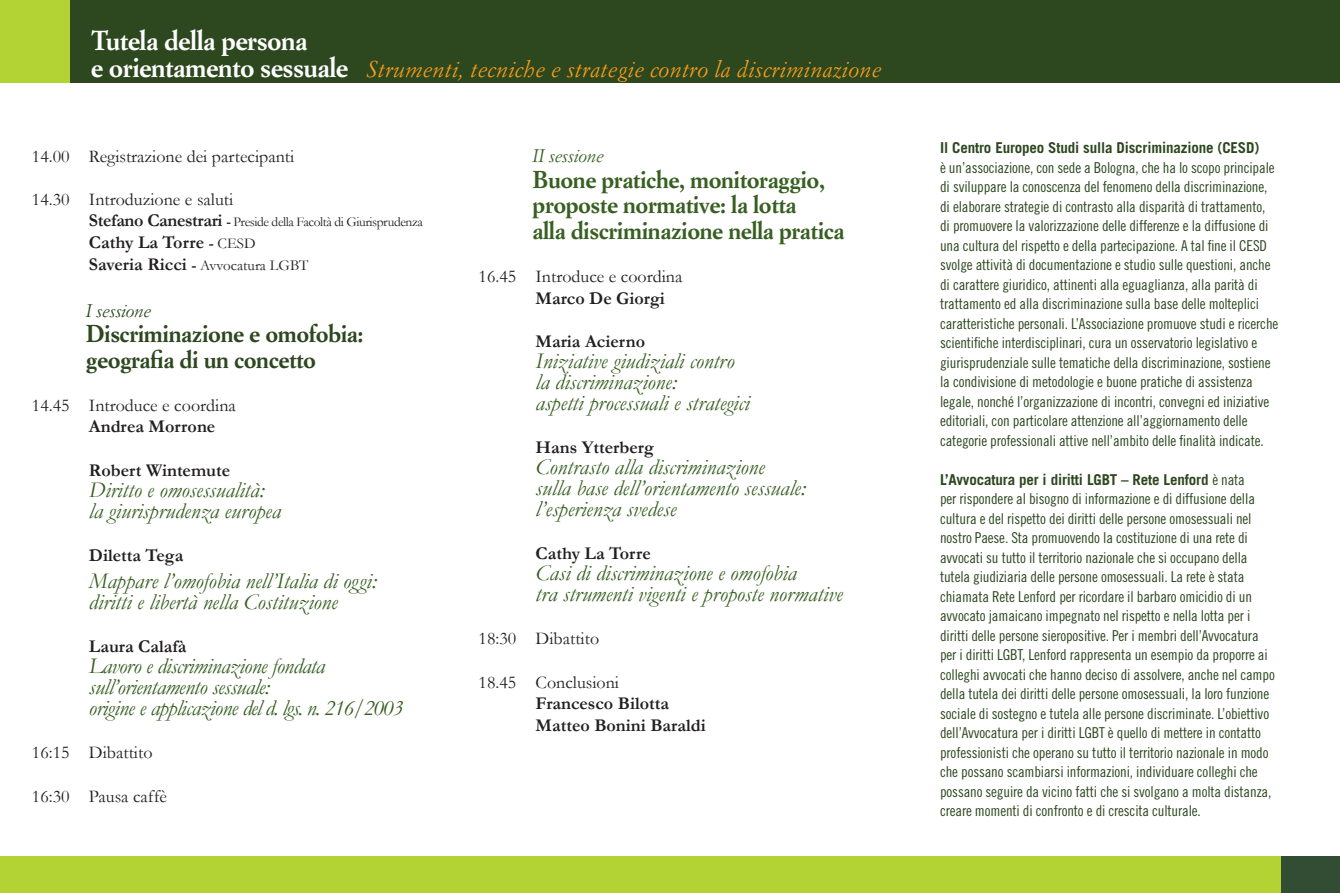
<style>
.page{position:relative;width:1340px;height:893px;background:#fff}
.page>*{position:absolute;margin:0;border:0;box-sizing:border-box;transform-origin:0 0}
.t1{font:700 27px "Simoncini Garamond Std";letter-spacing:-.02em;color:#fff}
.t2{font:700 24px/25.5px "Simoncini Garamond Std";letter-spacing:-.02em;color:#375f21}
.t3{font:700 24px/25.5px "Simoncini Garamond Std";letter-spacing:-.02em;color:#2d471f}
.t4{font:italic 22.5px/21px "Garamond";color:#375f21}
.t5{font:italic 22.5px/21px "Garamond";letter-spacing:-.02em;color:#375f21}
.t6{font:italic 22.5px "Simoncini Garamond Std";letter-spacing:.01em;color:#f89c1c}
.t7{font:18px "Garamond";color:#231f20}
.t8{font:700 18px/21.6px "Garamond";color:#231f20}
.t9{font:italic 18px "Simoncini Garamond Std";letter-spacing:-.02em;color:#375f21}
.t10{font:italic 18px "Simoncini Garamond Std";letter-spacing:-.02em;color:#2d471f}
.t11{font:15px/19.5px "Trade Gothic LT Std Cn 18";letter-spacing:-.01em;color:#2d471f}
.t12{font:700 15px "Trade Gothic LT Std";letter-spacing:-.01em;color:#2d471f}
.t13{font:15px "Garamond";color:#231f20}
.t14{font:13.5px "Garamond";letter-spacing:-.03em;color:#231f20}
.s1{font-weight:700;font-style:normal;font-size:27px;color:#fff}
.s2{font-weight:700;font-size:18px}
.s3{font-weight:700}
.s4{font-size:15px}
.s5{font-weight:400;font-size:15px}
.s6{font-family:"Trade Gothic LT Std Cn 18";font-weight:400}
</style>
<div class="page">
<div style="left:48px;top:0;width:1291px;height:82px;background:#2d471f"></div>
<div style="left:0;top:857px;width:1281px;height:36px;background:#b3d234"></div>
<div style="left:1281px;top:857px;width:58px;height:36px;background:#334c34"></div>
<div style="left:0;top:0;width:69px;height:82px;background:#b3d234"></div>
<h1 class="t1" style="left:91px;top:23px;width:218px">Tutela della persona</h1>
<h3 class="t6" style="left:91px;top:55px;width:792px"><span class="s1">e orientamento sessuale</span> Strumenti, tecniche e strategie contro la discriminazione</h3>
<p class="t7" style="left:32px;top:145px;width:264px">14.00 Registrazione dei partecipanti</p>
<p class="t7" style="left:32px;top:188px;width:203px">14.30 Introduzione e saluti</p>
<p class="t14" style="left:89px;top:214px;width:335px"><span class="s2">Stefano Canestrari</span> <span class="s3">-</span> Preside della Facoltà di Giurisprudenza</p>
<p class="t8" style="left:89px;top:231px;width:167px">Cathy La Torre <span class="s4">-</span> <span class="s5">CESD</span></p>
<p class="t13" style="left:89px;top:256px;width:221px"><span class="s2">Saveria Ricci</span> <span class="s3">-</span> Avvocatura LGBT</p>
<p class="t10" style="left:86px;top:300px;width:67px">I sessione</p>
<h2 class="t3" style="left:86px;top:322px;width:279px">Discriminazione e omofobia: geografia di un concetto</h2>
<p class="t7" style="left:32px;top:394px;width:205px">14.45 Introduce e coordina</p>
<p class="t8" style="left:89px;top:416px;width:128px">Andrea Morrone</p>
<p class="t8" style="left:89px;top:459px;width:143px">Robert Wintemute</p>
<h3 class="t4" style="left:89px;top:479px;width:193px">Diritto e omosessualità: la giurisprudenza europea</h3>
<p class="t8" style="left:89px;top:544px;width:96px">Diletta Tega</p>
<h3 class="t4" style="left:89px;top:570px;width:289px">Mappare l’omofobia nell’Italia di oggi: diritti e libertà nella Costituzione</h3>
<p class="t8" style="left:89px;top:635px;width:99px">Laura Calafà</p>
<h3 class="t5" style="left:89px;top:655px;width:316px">Lavoro e discriminazione fondata sull’orientamento sessuale:<br>origine e applicazione del d. lgs. n. 216/2003</h3>
<p class="t7" style="left:32px;top:742px;width:122px">16:15 Dibattito</p>
<p class="t7" style="left:32px;top:785px;width:137px">16:30 Pausa caffè</p>
<p class="t9" style="left:532px;top:145px;width:73px">II sessione</p>
<h2 class="t2" style="left:532px;top:167px;width:313px">Buone pratiche, monitoraggio, proposte normative: la lotta<br>alla discriminazione nella pratica</h2>
<p class="t7" style="left:478px;top:266px;width:205px">16.45 Introduce e coordina</p>
<p class="t8" style="left:535px;top:287px;width:131px">Marco De Giorgi</p>
<p class="t8" style="left:535px;top:330px;width:111px">Maria Acierno</p>
<h3 class="t4" style="left:535px;top:350px;width:215px">Iniziative giudiziali contro la discriminazione:<br>aspetti processuali e strategici</h3>
<p class="t8" style="left:535px;top:436px;width:120px">Hans Ytterberg</p>
<h3 class="t4" style="left:535px;top:456px;width:272px">Contrasto alla discriminazione<br>sulla base dell’orientamento sessuale: l’esperienza svedese</h3>
<p class="t8" style="left:535px;top:542px;width:117px">Cathy La Torre</p>
<h3 class="t4" style="left:535px;top:562px;width:309px">Casi di discriminazione e omofobia<br>tra strumenti vigenti e proposte normative</h3>
<p class="t7" style="left:478px;top:628px;width:122px">18:30 Dibattito</p>
<p class="t7" style="left:478px;top:671px;width:142px">18.45 Conclusioni</p>
<p class="t8" style="left:535px;top:692px;width:172px">Francesco Bilotta<br>Matteo Bonini Baraldi</p>
<p class="t12" style="left:940px;top:139px;width:321px">Il Centro Europeo Studi sulla Discriminazione (CESD)</p>
<p class="t11" style="left:940px;top:158px;width:340px">è un’associazione, con sede a Bologna, che ha lo scopo principale di sviluppare la conoscenza del fenomeno della discriminazione, di elaborare strategie di contrasto alla disparità di trattamento, di promuovere la valorizzazione delle differenze e la diffusione di una cultura del rispetto e della partecipazione. A tal fine il CESD svolge attività di documentazione e studio sulle questioni, anche di carattere giuridico, attinenti alla eguaglianza, alla parità di trattamento ed alla discriminazione sulla base delle molteplici caratteristiche personali. L’Associazione promuove studi e ricerche scientifiche interdisciplinari, cura un osservatorio legislativo e giurisprudenziale sulle tematiche della discriminazione, sostiene la condivisione di metodologie e buone pratiche di assistenza legale, nonché l’organizzazione di incontri, convegni ed iniziative editoriali, con particolare attenzione all’aggiornamento delle categorie professionali attive nell’ambito delle finalità indicate.</p>
<p class="t12" style="left:940px;top:470px;width:306px">L’Avvocatura per i diritti LGBT – Rete Lenford <span class="s6">è nata</span></p>
<p class="t11" style="left:940px;top:489px;width:336px">per rispondere al bisogno di informazione e di diffusione della cultura e del rispetto dei diritti delle persone omosessuali nel nostro Paese. Sta promuovendo la costituzione di una rete di avvocati su tutto il territorio nazionale che si occupano della tutela giudiziaria delle persone omosessuali. La rete è stata chiamata Rete Lenford per ricordare il barbaro omicidio di un avvocato jamaicano impegnato nel rispetto e nella lotta per i diritti delle persone sieropositive. Per i membri dell’Avvocatura per i diritti LGBT, Lenford rappresenta un esempio da proporre ai colleghi avvocati che hanno deciso di assolvere, anche nel campo della tutela dei diritti delle persone omosessuali, la loro funzione sociale di sostegno e tutela alle persone discriminate. L’obiettivo dell’Avvocatura per i diritti LGBT è quello di mettere in contatto professionisti che operano su tutto il territorio nazionale in modo che possano scambiarsi informazioni, individuare colleghi che possano seguire da vicino fatti che si svolgano a molta distanza, creare momenti di confronto e di crescita culturale.</p>
</div>
